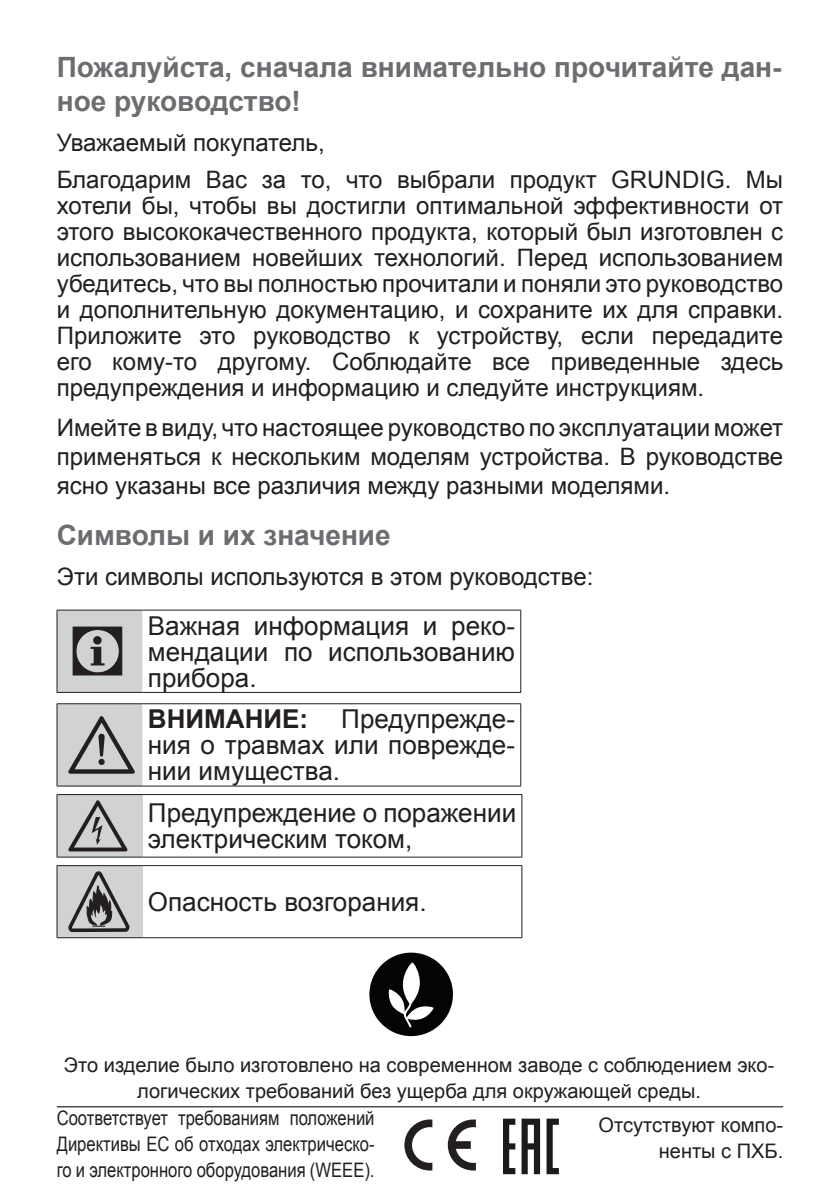
<style>
.page{position:relative;width:840px;height:1191px;background:#fff}
.page>*{position:absolute;margin:0;border:0;box-sizing:border-box;transform-origin:0 0}
.t1{font:72px "ZIWARNUN";color:#231f20}
.t2{font:64px "ZIWARNUN";color:#231f20}
.t3{font:700 28px/33.6px "Arial";color:#6c6d70}
.t4{font:26px/26px "Arial";color:#231f20;text-align:justify}
.t5{font:700 26px "Arial";color:#231f20}
.t6{font:24px/26px "Arial";color:#231f20;text-align:justify}
.t7{font:20px/26px "Arial";color:#231f20;text-align:right}
.t8{font:20px/26px "Arial";color:#231f20;text-align:justify;scale:.83 1}
</style>
<div class="page">
<div style="left:58px;top:611px;width:84px;height:174px;background:#d1d2d4"></div>
<hr style="left:57px;top:610px;width:85px;height:1px;background:#231f20">
<hr style="left:57px;top:610px;width:1px;height:82px;background:#231f20">
<hr style="left:57px;top:692px;width:85px;height:1px;background:#231f20">
<hr style="left:57px;top:703px;width:85px;height:1px;background:#231f20">
<hr style="left:57px;top:704px;width:1px;height:82px;background:#231f20">
<hr style="left:142px;top:703px;width:378px;height:1px;background:#231f20">
<hr style="left:520px;top:704px;width:1px;height:82px;background:#231f20">
<hr style="left:57px;top:785px;width:85px;height:1px;background:#231f20">
<hr style="left:142px;top:785px;width:378px;height:1px;background:#231f20">
<hr style="left:142px;top:610px;width:378px;height:1px;background:#231f20">
<hr style="left:520px;top:610px;width:1px;height:82px;background:#231f20">
<hr style="left:142px;top:692px;width:378px;height:1px;background:#231f20">
<div style="left:57px;top:794px;width:85px;height:63px;background:#d1d2d4"></div>
<hr style="left:57px;top:794px;width:85px;height:1px;background:#231f20">
<hr style="left:142px;top:794px;width:380px;height:1px;background:#231f20">
<hr style="left:57px;top:795px;width:1px;height:62px;background:#231f20">
<hr style="left:521px;top:795px;width:1px;height:62px;background:#231f20">
<hr style="left:57px;top:856px;width:85px;height:1px;background:#231f20">
<hr style="left:142px;top:856px;width:380px;height:1px;background:#231f20">
<div style="left:57px;top:865px;width:85px;height:72px;background:#d1d2d4"></div>
<hr style="left:57px;top:865px;width:85px;height:1px;background:#231f20">
<hr style="left:142px;top:865px;width:380px;height:1px;background:#231f20">
<hr style="left:57px;top:866px;width:1px;height:71px;background:#231f20">
<hr style="left:521px;top:866px;width:1px;height:71px;background:#231f20">
<hr style="left:57px;top:937px;width:85px;height:1px;background:#231f20">
<hr style="left:142px;top:937px;width:380px;height:1px;background:#231f20">
<svg style="left:66px;top:857px;width:66px;height:76px"></svg>
<div style="left:369px;top:952px;width:83px;height:84px;background:#040503;border-radius:50%"></div>
<svg style="left:388px;top:962px;width:45px;height:65px"></svg>
<hr style="left:57px;top:1106px;width:725px;height:1px;background:#040503">
<svg style="left:404px;top:1119px;width:28px;height:51px"></svg>
<svg style="left:447px;top:1119px;width:28px;height:51px"></svg>
<svg style="left:546px;top:1118px;width:12px;height:56px"></svg>
<svg style="left:521px;top:1118px;width:18px;height:56px"></svg>
<svg style="left:503px;top:1118px;width:12px;height:56px"></svg>
<p class="t3" style="left:57px;top:51px;width:725px">Пожалуйста, сначала внимательно прочитайте дан&shy;ное руководство!</p>
<p class="t6" style="left:57px;top:124px;width:727px;line-height:37.4px">Уважаемый покупатель,<br>Благодарим Вас за то, что выбрали продукт GRUNDIG. Мы</p>
<p class="t6" style="left:57px;top:193px;width:727px">хотели бы, чтобы вы достигли оптимальной эффективности от этого высококачественного продукта, который был изготовлен с использованием новейших технологий. Перед использованием убедитесь, что вы полностью прочитали и поняли это руководство и дополнительную документацию, и сохраните их для справки.<br>Приложите это руководство к устройству, если передадите его кому-то другому. Соблюдайте все приведенные здесь предупреждения и информацию и следуйте инструкциям.</p>
<p class="t6" style="left:57px;top:414px;width:727px;line-height:28.8px">Имейте в виду, что настоящее руководство по эксплуатации может применяться к нескольким моделям устройства. В руководстве ясно указаны все различия между разными моделями.</p>
<p class="t3" style="left:57px;top:519px;width:335px">Символы и их значение</p>
<p class="t6" style="left:57px;top:563px;width:538px">Эти символы используются в этом руководстве:</p>
<h1 class="t1" style="left:68px;top:613px;width:63px">C</h1>
<p class="t4" style="left:148px;top:613px;width:368px">Важная информация и реко&shy;мендации по использованию прибора.</p>
<h1 class="t1" style="left:68px;top:706px;width:71px">A</h1>
<p class="t5" style="left:148px;top:702px;width:162px">ВНИМАНИЕ:</p>
<p class="t4" style="left:148px;top:706px;width:368px;text-indent:193px">Предупрежде&shy;ния о травмах или поврежде&shy;нии имущества.</p>
<h2 class="t2" style="left:68px;top:792px;width:63px">B</h2>
<p class="t4" style="left:148px;top:800px;width:369px">Предупреждение о поражении электрическим током,</p>
<p class="t4" style="left:148px;top:889px;width:280px">Опасность возгорания.</p>
<p class="t7" style="left:64px;top:1052px;width:711px;text-align:center">Это изделие было изготовлено на современном заводе с соблюдением эко&shy;логических требований без ущерба для окружающей среды.</p>
<p class="t8" style="left:57px;top:1105px;width:384px">Соответствует требованиям положений Директивы ЕС об отходах электрическо&shy;го и электронного оборудования (WEEE).</p>
<p class="t7" style="left:598px;top:1112px;width:186px">Отсутствуют компо&shy;ненты с ПХБ.</p>
</div>
